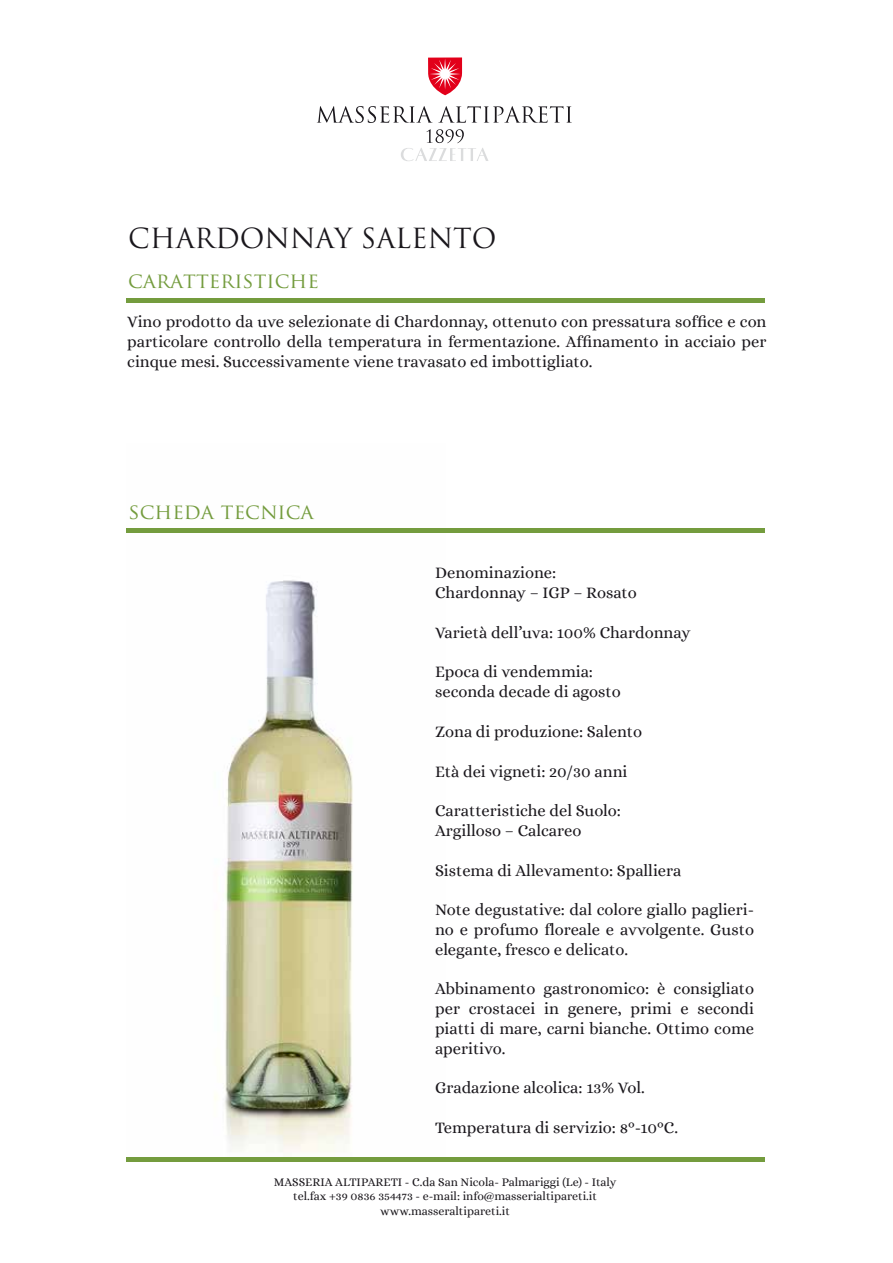
<style>
.page{position:relative;width:893px;height:1263px;background:#fff}
.page>*{position:absolute;margin:0;border:0;box-sizing:border-box;transform-origin:0 0}
.t1{font:27px "Trajan Pro";color:#1a171c}
.t2{font:21px "Trajan Pro";color:#749c3e}
.t3{font:16.5px/19.8px "Alice";color:#1a171c;text-align:justify}
.t4{font:12px/14.4px "Alice";color:#1a171c;text-align:center}
</style>
<div class="page">
<svg style="left:428px;top:57px;width:34px;height:38px"></svg>
<svg style="left:317px;top:106px;width:255px;height:17px"></svg>
<svg style="left:401px;top:129px;width:87px;height:32px"></svg>
<img style="left:126px;top:528px;width:319px;height:624px">
<hr style="left:126px;top:529px;width:638px;height:4px;background:#749c3e">
<div style="left:126px;top:298px;width:638px;height:5px;background:#749c3e"></div>
<hr style="left:126px;top:1157px;width:638px;height:4px;background:#749c3e">
<h1 class="t1" style="left:128px;top:221px;width:370px">CHARDONNAY SALENTO</h1>
<p class="t2" style="left:128px;top:267px;width:192px">caratteristiche</p>
<p class="t3" style="left:127px;top:312px;width:641px">Vino prodotto da uve selezionate di Chardonnay, ottenuto con pressatura soffice e con particolare controllo della temperatura in fermentazione. Affinamento in acciaio per cinque mesi. Successivamente viene travasato ed imbottigliato.</p>
<p class="t2" style="left:129px;top:498px;width:187px">scheda tecnica</p>
<p class="t3" style="left:435px;top:563px;width:203px">Denominazione:<br>Chardonnay – IGP – Rosato</p>
<p class="t3" style="left:435px;top:623px;width:257px">Varietà dell’uva: 100% Chardonnay</p>
<p class="t3" style="left:435px;top:662px;width:187px">Epoca di vendemmia: seconda decade di agosto</p>
<p class="t3" style="left:435px;top:722px;width:209px">Zona di produzione: Salento</p>
<p class="t3" style="left:435px;top:761px;width:194px">Età dei vigneti: 20/30 anni</p>
<p class="t3" style="left:435px;top:801px;width:187px">Caratteristiche del Suolo:<br>Argilloso – Calcareo</p>
<p class="t3" style="left:435px;top:860px;width:248px">Sistema di Allevamento: Spalliera</p>
<p class="t3" style="left:435px;top:900px;width:321px">Note degustative: dal colore giallo paglieri&shy;no e profumo floreale e avvolgente. Gusto elegante, fresco e delicato.</p>
<p class="t3" style="left:435px;top:979px;width:320px">Abbinamento gastronomico: è consigliato per crostacei in genere, primi e secondi piatti di mare, carni bianche. Ottimo come aperitivo.</p>
<p class="t3" style="left:435px;top:1078px;width:211px">Gradazione alcolica: 13% Vol.</p>
<p class="t3" style="left:435px;top:1118px;width:244px">Temperatura di servizio: 8°-10°C.</p>
<p class="t4" style="left:274px;top:1175px;width:344px">MASSERIA ALTIPARETI - C.da San Nicola- Palmariggi (Le) - Italy tel.fax +39 0836 354473 - e-mail: info@masserialtipareti.it www.masseraltipareti.it</p>
</div>
